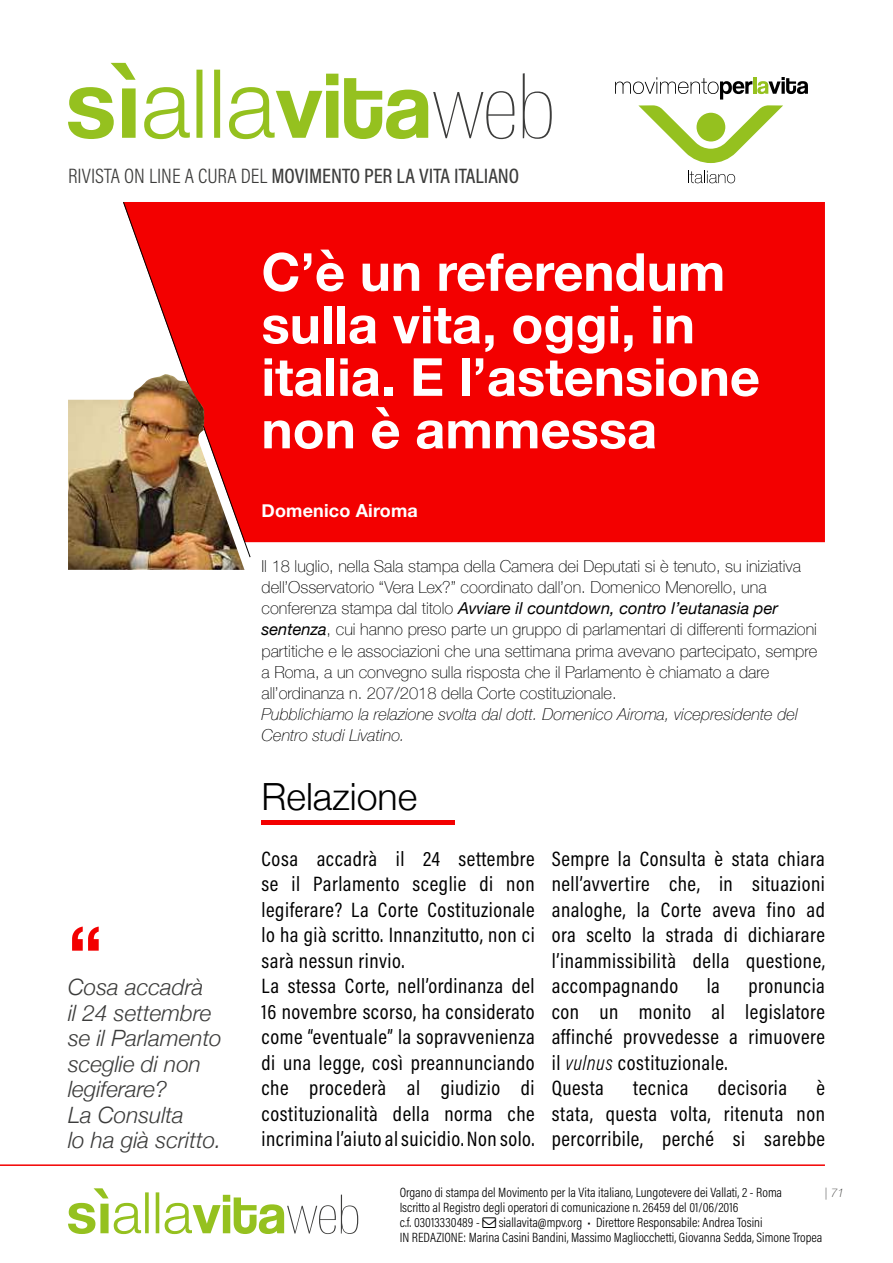
<style>
.page{position:relative;width:893px;height:1263px;background:#fff}
.page>*{position:absolute;margin:0;border:0;box-sizing:border-box;transform-origin:0 0}
.t1{font:700 75px "Helvetica Neue";color:#f30000}
.t2{font:700 52.5px/52.5px "Helvetica Neue";color:#fff}
.t3{font:300 37.5px "Helvetica Neue";color:#000}
.t4{font:italic 300 22.5px/25.5px "Helvetica Neue";color:#3c3c3b}
.t5{font:21px/25.5px "Acumin Pro Cond";letter-spacing:.025em;color:#000}
.t6{font:500 21px "Acumin Pro Cond";color:#3c3c3b}
.t7{font:700 18px "Helvetica Neue";letter-spacing:.01em;color:#fff}
.t8{font:100 16.5px/21px "Helvetica Neue";color:#000}
.t9{font:italic 100 16.5px/21px "Helvetica Neue";color:#000}
.t10{font:300 13.5px/15px "Acumin Pro Cond";color:#000}
.t11{font:italic 100 12px "Helvetica Neue";color:#3c3c3b}
.s1{font-weight:300}
.s2{font-weight:400;font-style:italic}
.s3{font-weight:300;font-style:italic}
</style>
<div class="page">
<svg style="left:68px;top:63px;width:484px;height:76px"></svg>
<svg style="left:615px;top:77px;width:193px;height:86px"></svg>
<svg style="left:688px;top:171px;width:47px;height:12px"></svg>
<svg style="left:68px;top:1188px;width:290px;height:46px"></svg>
<div style="left:251px;top:202px;width:574px;height:340px;background:#f30000"></div>
<img style="left:68px;top:400px;width:176px;height:170px">
<svg style="left:122px;top:202px;width:129px;height:356px"></svg>
<hr style="left:0;top:1164px;width:825px;height:2px;background:#f30000">
<hr style="left:261px;top:821px;width:194px;height:4px;background:#f30000">
<img style="left:120px;top:374px;width:85px;height:113px">
<p class="t6" style="left:68px;top:162px;width:453px"><span class="s1">RIVISTA ON LINE A CURA DEL</span> MOVIMENTO PER LA VITA ITALIANO</p>
<h2 class="t2" style="left:261px;top:247px;width:500px">C’è un referendum sulla vita, oggi, in italia. E l’astensione non è ammessa</h2>
<p class="t7" style="left:261px;top:497px;width:158px">Domenico Airoma</p>
<p class="t8" style="left:261px;top:555px;width:557px">Il 18 luglio, nella Sala stampa della Camera dei Deputati si è tenuto, su iniziativa dell’Osservatorio “Vera Lex?” coordinato dall’on. Domenico Menorello, una conferenza stampa dal titolo <span class="s2">Avviare il countdown, contro l’eutanasia per sentenza</span>, cui hanno preso parte un gruppo di parlamentari di differenti formazioni partitiche e le associazioni che una settimana prima avevano partecipato, sempre a Roma, a un convegno sulla risposta che il Parlamento è chiamato a dare all’ordinanza n. 207/2018 della Corte costituzionale.</p>
<p class="t9" style="left:261px;top:702px;width:538px">Pubblichiamo la relazione svolta dal dott. Domenico Airoma, vicepresidente del<br>Centro studi Livatino.</p>
<h1 class="t1" style="left:68px;top:894px;width:36px">“</h1>
<p class="t4" style="left:68px;top:973px;width:155px">Cosa accadrà<br>il 24 settembre se il Parlamento sceglie di non legiferare?<br>La Consulta<br>lo ha già scritto.</p>
<h3 class="t3" style="left:261px;top:766px;width:157px">Relazione</h3>
<p class="t5" style="left:261px;top:845px;width:275px">Cosa accadrà il 24 settembre se il Parlamento sceglie di non legiferare? La Corte Costituzionale lo ha già scritto. Innanzitutto, non ci sarà nessun rinvio.<br>La stessa Corte, nell’ordinanza del 16 novembre scorso, ha considerato come “eventuale” la sopravvenienza di una legge, così preannunciando che procederà al giudizio di costituzionalità della norma che incrimina l’aiuto al suicidio. Non solo.</p>
<p class="t5" style="left:552px;top:845px;width:275px;text-align:justify">Sempre la Consulta è stata chiara nell’avvertire che, in situazioni analoghe, la Corte aveva fino ad ora scelto la strada di dichiarare l’inammissibilità della questione, accompagnando</p>
<p class="t5" style="left:552px;top:973px;width:275px;text-indent:197px">pronuncia con un monito al legislatore affinché provvedesse a rimuovere il <span class="s3">vulnus</span> costituzionale.<br>Questa</p>
<p class="t5" style="left:707px;top:973px;width:15px">la</p>
<p class="t5" style="left:552px;top:1075px;width:275px;text-align:justify;text-indent:265px">è stata, questa volta, ritenuta non percorribile, perché si sarebbe</p>
<p class="t5" style="left:633px;top:1075px;width:57px">tecnica</p>
<p class="t5" style="left:718px;top:1075px;width:71px">decisoria</p>
<p class="t10" style="left:400px;top:1184px;width:384px">Organo di stampa del Movimento per la Vita italiano, Lungotevere dei Vallati, 2 - Roma<br>Iscritto al Registro degli operatori di comunicazione n. 26459 del 01/06/2016<br>c.f. 03013330489 -</p>
<p class="t11" style="left:825px;top:1183px;width:21px">| 71</p>
<p class="t10" style="left:400px;top:1214px;width:424px;text-indent:99px">siallavita@mpv.org • Direttore Responsabile: Andrea Tosini<br>IN REDAZIONE: Marina Casini Bandini, Massimo Magliocchetti, Giovanna Sedda, Simone Tropea</p>
</div>
